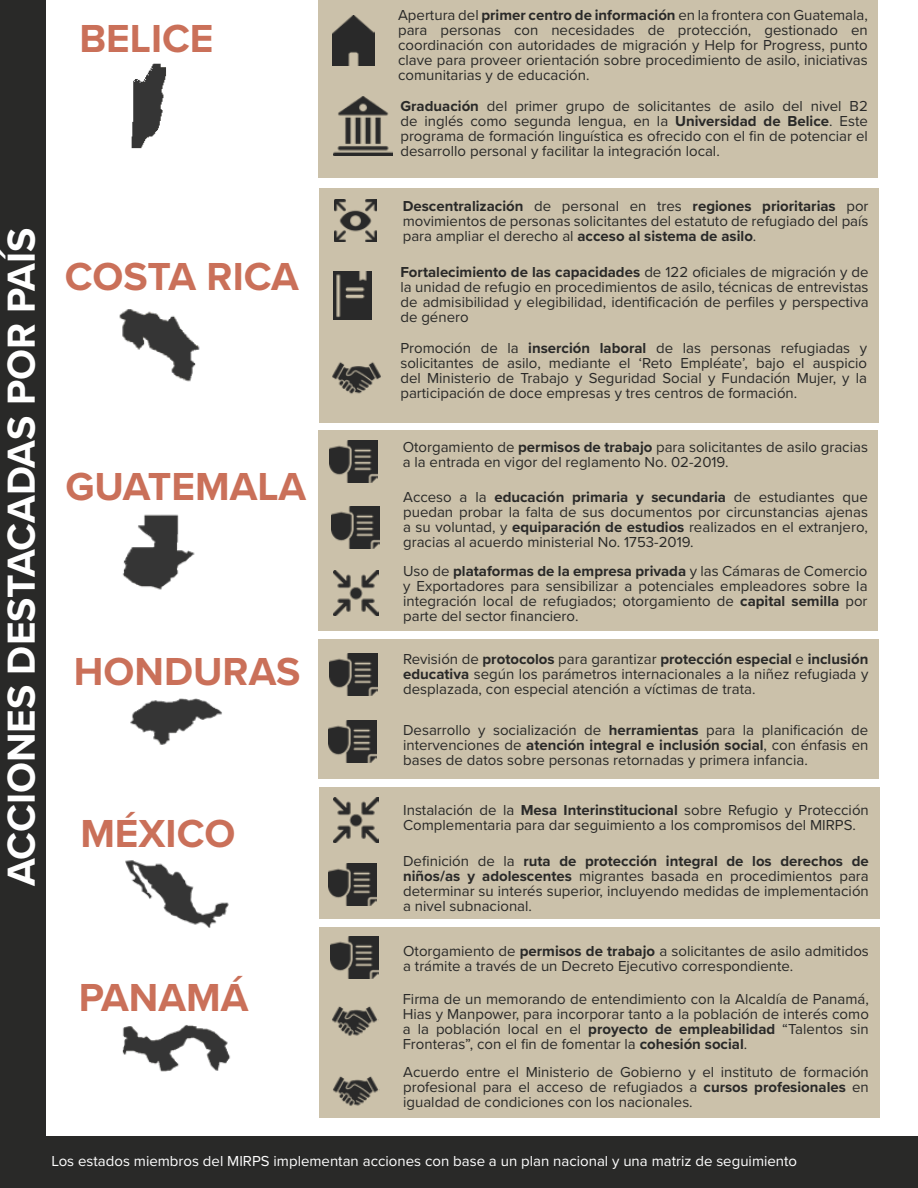
<style>
.page{position:relative;width:918px;height:1188px;background:#fff}
.page>*{position:absolute;margin:0;border:0;box-sizing:border-box;transform-origin:0 0}
.t1{font:700 40.5px "Proxima Nova";color:#ca7059}
.t2{font:700 40.5px "Proxima Nova";letter-spacing:-.005em;color:#fff}
.t3{font:15px/15px "Proxima Nova";color:#292928;text-align:justify}
.t4{font:15px "Proxima Nova";color:#fff}
.s1{font-weight:700}
</style>
<div class="page">
<div style="left:0;top:0;width:45px;height:1188px;background:#292928"></div>
<img style="left:131px;top:63px;width:35px;height:86px">
<img style="left:119px;top:309px;width:81px;height:73px">
<img style="left:122px;top:514px;width:73px;height:76px">
<img style="left:130px;top:698px;width:92px;height:47px">
<img style="left:125px;top:860px;width:104px;height:68px">
<img style="left:122px;top:1025px;width:109px;height:47px">
<div style="left:318px;top:0;width:560px;height:178px;background:#cbc1aa"></div>
<img style="left:333px;top:15px;width:41px;height:51px">
<div style="left:319px;top:188px;width:560px;height:235px;background:#cbc1aa"></div>
<img style="left:334px;top:199px;width:43px;height:43px">
<div style="left:319px;top:430px;width:559px;height:200px;background:#cbc1aa"></div>
<img style="left:330px;top:441px;width:48px;height:42px">
<div style="left:318px;top:639px;width:561px;height:140px;background:#cbc1aa"></div>
<div style="left:319px;top:788px;width:560px;height:131px;background:#cbc1aa"></div>
<img style="left:334px;top:798px;width:45px;height:45px">
<div style="left:319px;top:927px;width:560px;height:191px;background:#cbc1aa"></div>
<img style="left:332px;top:1006px;width:47px;height:30px">
<img style="left:332px;top:507px;width:48px;height:42px">
<img style="left:330px;top:653px;width:48px;height:42px">
<img style="left:329px;top:721px;width:48px;height:42px">
<img style="left:329px;top:863px;width:48px;height:42px">
<img style="left:331px;top:937px;width:48px;height:42px">
<div style="left:0;top:1137px;width:918px;height:51px;background:#292928"></div>
<img style="left:333px;top:1076px;width:47px;height:30px">
<img style="left:333px;top:571px;width:45px;height:44px">
<img style="left:333px;top:271px;width:39px;height:48px">
<img style="left:333px;top:96px;width:59px;height:59px">
<img style="left:332px;top:362px;width:49px;height:32px">
<h1 class="t2" style="left:-9px;top:886px;width:660px;rotate:-90deg">ACCIONES DESTACADAS POR PAÍS</h1>
<h1 class="t1" style="left:79px;top:8px;width:136px">BELICE</h1>
<h1 class="t1" style="left:65px;top:247px;width:236px">COSTA RICA</h1>
<h1 class="t1" style="left:66px;top:456px;width:242px">GUATEMALA</h1>
<p class="t3" style="left:398px;top:7px;width:471px">Apertura del <span class="s1">primer centro de información</span> en la frontera con Guatemala, para personas con necesidades de protección, gestionado en coordinación con autoridades de migración y Help for Progress, punto clave para proveer orientación sobre procedimiento de asilo, iniciativas comunitarias y de educación.</p>
<p class="t3" style="left:400px;top:98px;width:469px"><span class="s1">Graduación</span> del primer grupo de solicitantes de asilo del nivel B2 de inglés como segunda lengua, en la <span class="s1">Universidad de Belice</span>. Este programa de formación linguística es ofrecido con el fin de potenciar el desarrollo personal y facilitar la integración local.</p>
<p class="t3" style="left:403px;top:198px;width:467px"><span class="s1">Descentralización</span> de personal en tres <span class="s1">regiones prioritarias</span> por movimientos de personas solicitantes del estatuto de refugiado del país para ampliar el derecho al <span class="s1">acceso al sistema de asilo</span>.</p>
<p class="t3" style="left:400px;top:264px;width:470px"><span class="s1">Fortalecimiento de las capacidades</span> de 122 oficiales de migración y de la unidad de refugio en procedimientos de asilo, técnicas de entrevistas de admisibilidad y elegibilidad, identificación de perfiles y perspectiva de género</p>
<p class="t3" style="left:400px;top:340px;width:468px">Promoción de la <span class="s1">inserción laboral</span> de las personas refugiadas y solicitantes de asilo, mediante el ‘Reto Empléate’, bajo el auspicio del Ministerio de Trabajo y Seguridad Social y Fundación Mujer, y la participación de doce empresas y tres centros de formación.</p>
<p class="t3" style="left:403px;top:439px;width:467px">Otorgamiento de <span class="s1">permisos de trabajo</span> para solicitantes de asilo gracias a la entrada en vigor del reglamento No. 02-2019.</p>
<p class="t3" style="left:403px;top:488px;width:466px">Acceso a la <span class="s1">educación primaria y secundaria</span> de estudiantes que puedan probar la falta de sus documentos por circunstancias ajenas a su voluntad, y <span class="s1">equiparación de estudios</span> realizados en el extranjero, gracias al acuerdo ministerial No. 1753-2019.</p>
<p class="t3" style="left:403px;top:563px;width:466px">Uso de <span class="s1">plataformas de la empresa privada</span> y las Cámaras de Comercio y Exportadores para sensibilizar a potenciales empleadores sobre la integración local de refugiados; otorgamiento de <span class="s1">capital semilla</span> por parte del sector financiero.</p>
<h1 class="t1" style="left:74px;top:641px;width:228px">HONDURAS</h1>
<p class="t3" style="left:403px;top:651px;width:467px">Revisión de <span class="s1">protocolos</span> para garantizar <span class="s1">protección especial</span> e <span class="s1">inclusión educativa</span> según los parámetros internacionales a la niñez refugiada y desplazada, con especial atención a víctimas de trata.</p>
<p class="t3" style="left:403px;top:721px;width:467px">Desarrollo y socialización de <span class="s1">herramientas</span> para la planificación de intervenciones de <span class="s1">atención integral e inclusión social</span>, con énfasis en bases de datos sobre personas retornadas y primera infancia.</p>
<h1 class="t1" style="left:80px;top:803px;width:157px">MÉXICO</h1>
<p class="t3" style="left:403px;top:802px;width:467px">Instalación de la <span class="s1">Mesa Interinstitucional</span> sobre Refugio y Protección<br>Complementaria para dar seguimiento a los compromisos del MIRPS.</p>
<p class="t3" style="left:403px;top:853px;width:467px">Definición de la <span class="s1">ruta de protección integral de los derechos de niños/as y adolescentes</span> migrantes basada en procedimientos para determinar su interés superior, incluyendo medidas de implementación a nivel subnacional.</p>
<h1 class="t1" style="left:79px;top:968px;width:171px">PANAMÁ</h1>
<p class="t3" style="left:403px;top:943px;width:467px">Otorgamiento de <span class="s1">permisos de trabajo</span> a solicitantes de asilo admitidos a trámite a través de un Decreto Ejecutivo correspondiente.</p>
<p class="t3" style="left:403px;top:991px;width:468px">Firma de un memorando de entendimiento con la Alcaldía de Panamá, Hias y Manpower, para incorporar tanto a la población de interés como a la población local en el <span class="s1">proyecto de empleabilidad</span> “Talentos sin Fronteras”, con el fin de fomentar la <span class="s1">cohesión social</span>.</p>
<p class="t3" style="left:403px;top:1064px;width:467px">Acuerdo entre el Ministerio de Gobierno y el instituto de formación profesional para el acceso de refugiados a <span class="s1">cursos profesionales</span> en igualdad de condiciones con los nacionales.</p>
<p class="t4" style="left:51px;top:1150px;width:747px">Los estados miembros del MIRPS implementan acciones con base a un plan nacional y una matriz de seguimiento</p>
</div>
